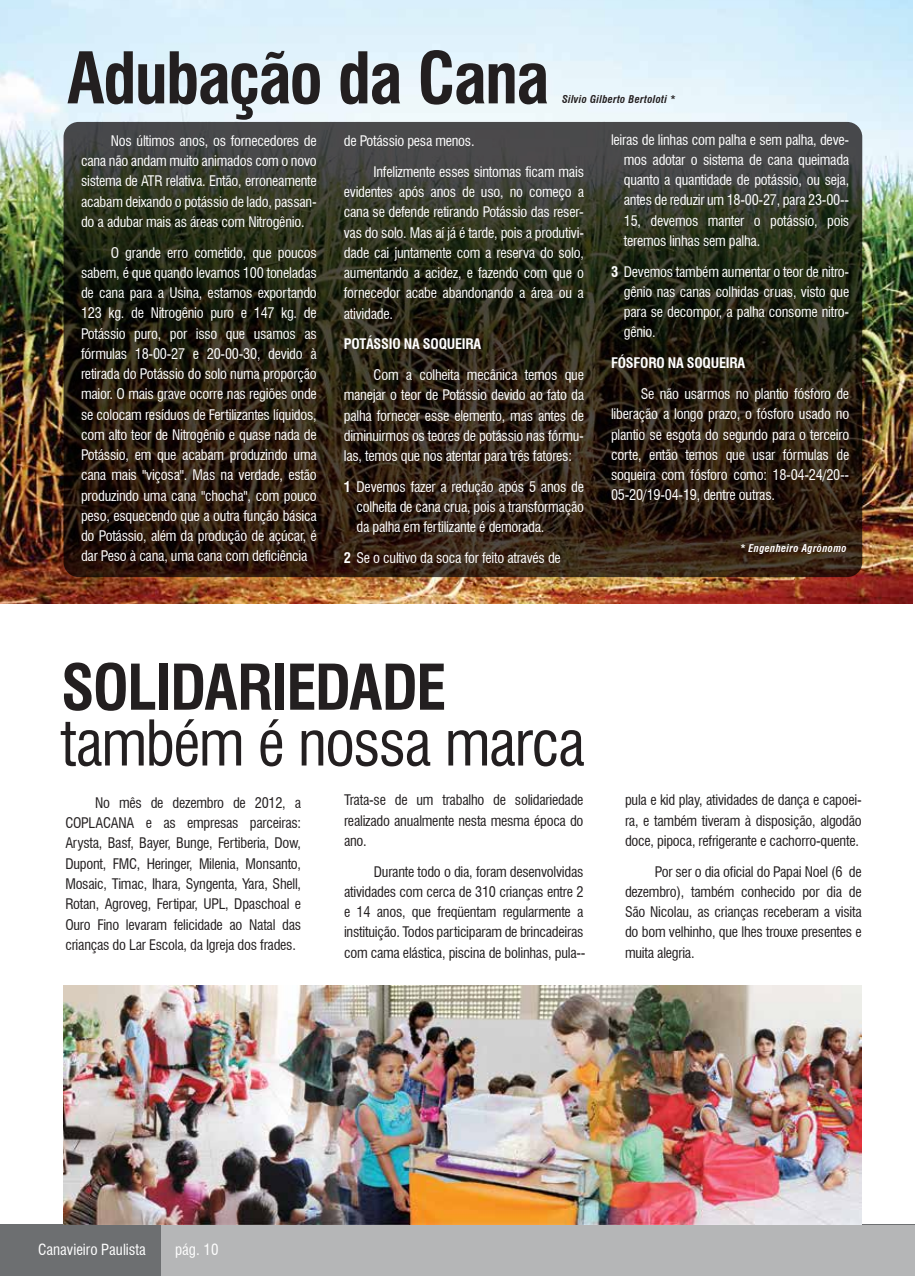
<style>
.page{position:relative;width:915px;height:1276px;background:#fff}
.page>*{position:absolute;margin:0;border:0;box-sizing:border-box;transform-origin:0 0}
.t1{font:700 condensed 69.3px "Swiss 721 BT";letter-spacing:-.03em;color:#231f20}
.t2{font:condensed 61.35px "Swiss 721 BT";letter-spacing:-.025em;color:#231f20}
.t3{font:700 condensed 61.35px "Swiss 721 BT";letter-spacing:-.03em;color:#231f20}
.t4{font:condensed 15px "Swiss 721 BT";color:#fff}
.t5{font:condensed 14.25px/20.2px "Swiss 721 BT";letter-spacing:-.015em;color:#fff;text-align:justify}
.t6{font:condensed 14.25px/20.2px "Swiss 721 BT";letter-spacing:-.015em;color:#231f20;text-align:justify}
.t7{font:700 condensed 14.25px "Swiss 721 BT";letter-spacing:-.015em;color:#fff}
.t8{font:italic 700 condensed 10.5px "Swiss 721 BT";letter-spacing:.025em;color:#231f20}
.t9{font:italic 700 condensed 10.5px "Swiss 721 BT";letter-spacing:.025em;color:#fff}
.s1{font-weight:700}
</style>
<div class="page">
<img style="left:0;top:0;width:912px;height:603px">
<svg style="left:64px;top:122px;width:797px;height:455px;background:#2d271b"></svg>
<div style="left:0;top:1225px;width:914px;height:51px;background:#6d6f71"></div>
<div style="left:162px;top:1225px;width:752px;height:51px;background:#b5b6b7"></div>
<img style="left:64px;top:985px;width:797px;height:240px">
<h1 class="t1" style="left:67px;top:37px;width:484px">Adubação da Cana</h1>
<p class="t8" style="left:561px;top:93px;width:115px">Silvio Gilberto Bertoloti *</p>
<p class="t5" style="left:81px;top:130px;width:237px;text-indent:30px">Nos últimos anos, os fornecedores de cana não andam muito animados com o novo sistema de ATR relativa. Então, erroneamente acabam deixando o potássio de lado, passan&shy;do a adubar mais as áreas com Nitrogênio.</p>
<p class="t5" style="left:81px;top:242px;width:237px;text-indent:30px">O grande erro cometido, que poucos sabem, é que quando levamos 100 toneladas de cana para a Usina, estamos exportando 123 kg. de Nitrogênio puro e 147 kg. de Potássio puro, por isso que usamos as fórmulas 18-00-27 e 20-00-30, devido à retirada do Potássio do solo numa proporção maior. O mais grave ocorre nas regiões onde se colocam resíduos de Fertilizantes líquidos, com alto teor de Nitrogênio e quase nada de Potássio, em que acabam produzindo uma cana mais "viçosa". Mas na verdade, estão produzindo uma cana "chocha", com pouco peso, esquecendo que a outra função básica do Potássio, além da produção de açúcar, é dar Peso à cana, uma cana com deficiência</p>
<p class="t5" style="left:373px;top:126px;width:212px;line-height:30.8px;text-indent:-30px">de Potássio pesa menos.<br>Infelizmente esses sintomas ficam mais</p>
<p class="t5" style="left:344px;top:182px;width:242px">evidentes após anos de uso, no começo a cana se defende retirando Potássio das reser&shy;vas do solo. Mas aí já é tarde, pois a produtivi&shy;dade cai juntamente com a reserva do solo, aumentando a acidez, e fazendo com que o fornecedor acabe abandonando a área ou a atividade.</p>
<p class="t7" style="left:344px;top:336px;width:139px">POTÁSSIO NA SOQUEIRA</p>
<p class="t5" style="left:344px;top:365px;width:242px;text-indent:30px">Com a colheita mecânica temos que manejar o teor de Potássio devido ao fato da palha fornecer esse elemento, mas antes de diminuirmos os teores de potássio nas fórmu&shy;las, temos que nos atentar para três fatores:</p>
<p class="t5" style="left:356px;top:477px;width:229px;text-indent:-13px"><span class="s1">1</span> Devemos fazer a redução após 5 anos de colheita de cana crua, pois a transformação da palha em fertilizante é demorada.</p>
<p class="t5" style="left:344px;top:548px;width:218px"><span class="s1">2</span> Se o cultivo da soca for feito através de</p>
<p class="t5" style="left:623px;top:129px;width:227px;text-indent:-13px">leiras de linhas com palha e sem palha, deve&shy;mos adotar o sistema de cana queimada quanto a quantidade de potássio, ou seja, antes de reduzir um 18-00-27, para 23-00-- 15, devemos manter o potássio, pois teremos linhas sem palha.</p>
<p class="t5" style="left:623px;top:261px;width:227px;text-indent:-13px"><span class="s1">3</span> Devemos também aumentar o teor de nitro&shy;gênio nas canas colhidas cruas, visto que para se decompor, a palha consome nitro&shy;gênio.</p>
<p class="t7" style="left:611px;top:354px;width:136px">FÓSFORO NA SOQUEIRA</p>
<p class="t5" style="left:611px;top:384px;width:240px;text-indent:30px">Se não usarmos no plantio fósforo de liberação a longo prazo, o fósforo usado no plantio se esgota do segundo para o terceiro corte, então temos que usar fórmulas de soqueira com fósforo como: 18-04-24/20-- 05-20/19-04-19, dentre outras.</p>
<p class="t9" style="left:739px;top:541px;width:108px">* Engenheiro Agrônomo</p>
<h2 class="t3" style="left:61px;top:650px;width:387px">SOLIDARIEDADE</h2>
<h2 class="t2" style="left:61px;top:706px;width:525px">também é nossa marca</h2>
<p class="t6" style="left:344px;top:790px;width:241px">Trata-se de um trabalho de solidariedade realizado anualmente nesta mesma época do ano.</p>
<p class="t6" style="left:344px;top:861px;width:243px;text-align:left;text-indent:30px">Durante todo o dia, foram desenvolvidas atividades com cerca de 310 crianças entre 2 e 14 anos, que freqüentam regularmente a instituição. Todos participaram de brincadeiras com cama elástica, piscina de bolinhas, pula--</p>
<p class="t6" style="left:65px;top:792px;width:237px;text-indent:30px">No mês de dezembro de 2012, a COPLACANA e as empresas parceiras:<br>Arysta, Basf, Bayer, Bunge, Fertiberia, Dow, Dupont, FMC, Heringer, Milenia, Monsanto, Mosaic, Timac, Ihara, Syngenta, Yara, Shell, Rotan, Agroveg, Fertipar, UPL, Dpaschoal e Ouro Fino levaram felicidade ao Natal das crianças do Lar Escola, da Igreja dos frades.</p>
<p class="t6" style="left:625px;top:790px;width:238px">pula e kid play, atividades de dança e capoei&shy;ra, e também tiveram à disposição, algodão doce, pipoca, refrigerante e cachorro-quente.</p>
<p class="t6" style="left:625px;top:861px;width:238px;text-indent:30px">Por ser o dia oficial do Papai Noel (6 de dezembro), também conhecido por dia de São Nicolau, as crianças receberam a visita do bom velhinho, que lhes trouxe presentes e muita alegria.</p>
<p class="t4" style="left:38px;top:1240px;width:109px">Canavieiro Paulista</p>
<p class="t4" style="left:175px;top:1240px;width:45px">pág. 10</p>
</div>
